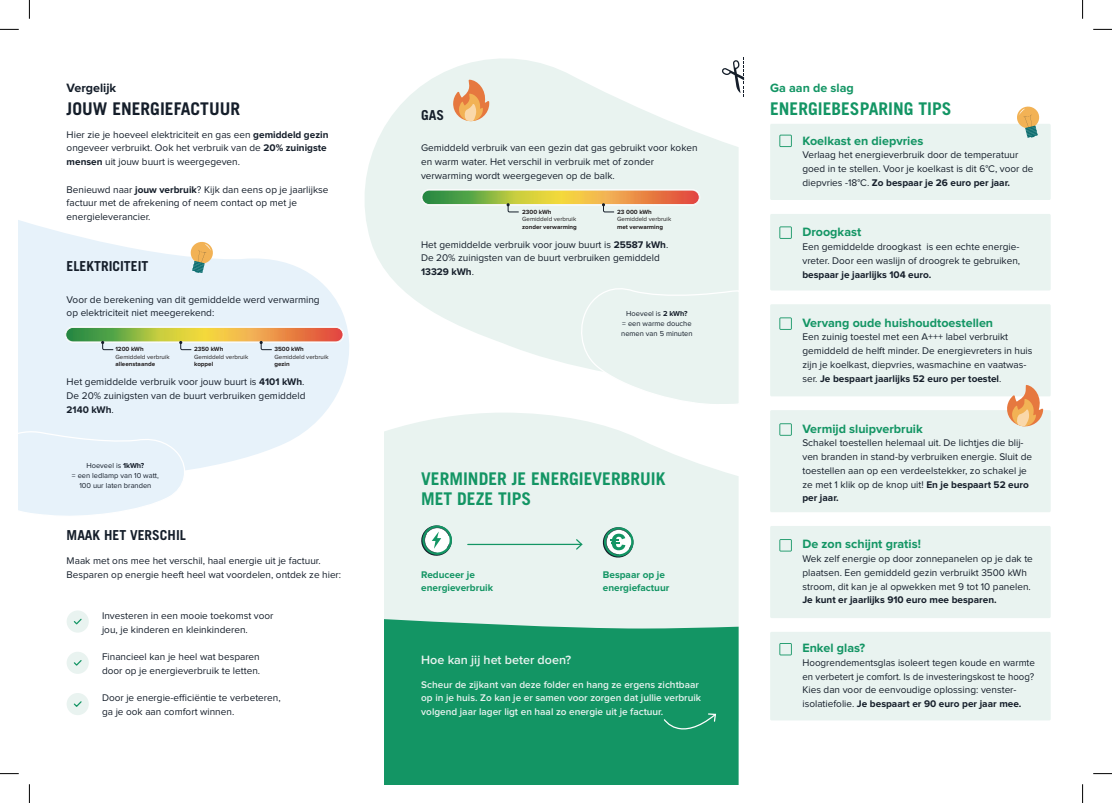
<style>
.page{position:relative;width:1112px;height:803px;background:#fff}
.page>*{position:absolute;margin:0;border:0;box-sizing:border-box;transform-origin:0 0}
.t1{font:700 17.5px/20px "Trade Gothic LT Pro";color:#139564}
.t2{font:700 17.5px "Trade Gothic LT Pro";color:#151e2a}
.t3{font:700 13.75px "Trade Gothic LT Pro";color:#151e2a}
.t4{font:700 12.5px "Proxima Nova";color:#139564}
.t5{font:600 12.5px "Proxima Nova";color:#e9f3f0}
.t6{font:700 12.5px "Proxima Nova";color:#151e2a}
.t7{font:10px/13.8px "Proxima Nova";color:#151e2a}
.t8{font:600 10px/13.8px "Proxima Nova";color:#e9f3f0}
.t9{font:700 10px "Proxima Nova";color:#151e2a}
.t10{font:700 10px/13.8px "Proxima Nova";color:#139564}
.t11{font:7.5px/10px "Proxima Nova";color:#151e2a;text-align:center}
.t12{font:700 6.25px "Proxima Nova";color:#231f20}
.t13{font:6.25px "Proxima Nova";color:#231f20}
.s1{font-weight:700}
</style>
<div class="page">
<svg style="left:384px;top:413px;width:354px;height:206px;background:#eaf4f1"></svg>
<svg style="left:365px;top:58px;width:373px;height:308px;fill:#e9f3f0"></svg>
<svg style="left:575px;top:284px;width:164px;height:120px;background:#ebf4f1"></svg>
<svg style="left:19px;top:220px;width:330px;height:250px;fill:#e7f2fa"></svg>
<div style="left:384px;top:619px;width:354px;height:165px;background:#139564"></div>
<svg style="left:189px;top:240px;width:25px;height:33px"></svg>
<svg style="left:452px;top:80px;width:37px;height:42px;background:#ebba90"></svg>
<div style="left:65px;top:326px;width:279px;height:17px;background:#f5f6f7;border-radius:8px"></div>
<svg style="left:66px;top:327px;width:277px;height:15px;background:#bca543"></svg>
<div style="left:65px;top:327px;width:278px;height:15px;border:1px solid #f6f7f7;border-radius:7px"></div>
<svg style="left:19px;top:430px;width:170px;height:86px;background:#e9f3fa"></svg>
<div style="left:770px;top:124px;width:280px;height:76px;background:#e9f3f0"></div>
<div style="left:770px;top:526px;width:280px;height:92px;background:#e9f3f0"></div>
<div style="left:770px;top:214px;width:280px;height:76px;background:#e9f3f0"></div>
<div style="left:770px;top:632px;width:280px;height:88px;background:#e9f3f0"></div>
<div style="left:770px;top:304px;width:280px;height:92px;background:#e9f3f0"></div>
<div style="left:770px;top:410px;width:280px;height:102px;background:#e9f3f0"></div>
<svg style="left:721px;top:57px;width:23px;height:39px"></svg>
<svg style="left:779px;top:135px;width:12px;height:12px"></svg>
<svg style="left:779px;top:539px;width:12px;height:12px"></svg>
<svg style="left:779px;top:226px;width:12px;height:13px"></svg>
<svg style="left:779px;top:643px;width:12px;height:12px"></svg>
<svg style="left:779px;top:317px;width:12px;height:13px"></svg>
<svg style="left:779px;top:423px;width:12px;height:13px"></svg>
<svg style="left:1007px;top:385px;width:35px;height:42px"></svg>
<svg style="left:1017px;top:106px;width:23px;height:32px"></svg>
<svg style="left:101px;top:341px;width:13px;height:9px"></svg>
<svg style="left:179px;top:341px;width:13px;height:9px"></svg>
<svg style="left:259px;top:341px;width:13px;height:9px"></svg>
<hr style="left:467px;top:544px;width:114px;height:1px;background:#139564">
<svg style="left:574px;top:538px;width:9px;height:13px"></svg>
<svg style="left:601px;top:526px;width:33px;height:33px"></svg>
<svg style="left:663px;top:713px;width:54px;height:30px;background:#1f9a6c"></svg>
<div style="left:67px;top:610px;width:22px;height:23px;background:#e9f3f0;border-radius:50%"></div>
<svg style="left:73px;top:618px;width:9px;height:7px"></svg>
<div style="left:67px;top:652px;width:22px;height:22px;background:#e9f3f0;border-radius:50%"></div>
<svg style="left:73px;top:660px;width:9px;height:6px"></svg>
<div style="left:67px;top:693px;width:22px;height:22px;background:#e9f3f0;border-radius:50%"></div>
<svg style="left:73px;top:701px;width:9px;height:6px"></svg>
<svg style="left:421px;top:525px;width:30px;height:31px"></svg>
<div style="left:421px;top:189px;width:279px;height:17px;background:#f5f3f2;border-radius:8px"></div>
<svg style="left:422px;top:190px;width:277px;height:15px;background:#bca543"></svg>
<div style="left:421px;top:190px;width:278px;height:15px;border:1px solid #f6f7f7;border-radius:7px"></div>
<svg style="left:506px;top:203px;width:13px;height:10px"></svg>
<svg style="left:601px;top:203px;width:13px;height:10px"></svg>
<svg style="left:0;top:29px;width:19px;height:1px"></svg>
<svg style="left:1093px;top:29px;width:18px;height:1px"></svg>
<svg style="left:0;top:773px;width:19px;height:1px"></svg>
<svg style="left:1093px;top:773px;width:18px;height:1px"></svg>
<svg style="left:29px;top:0;width:1px;height:19px"></svg>
<svg style="left:29px;top:784px;width:1px;height:19px"></svg>
<svg style="left:1082px;top:0;width:1px;height:19px"></svg>
<svg style="left:1082px;top:784px;width:1px;height:19px"></svg>
<p class="t6" style="left:67px;top:81px;width:51px">Vergelijk</p>
<h1 class="t2" style="left:67px;top:98px;width:175px">JOUW ENERGIEFACTUUR</h1>
<p class="t7" style="left:67px;top:128px;width:263px">Hier zie je hoeveel elektriciteit en gas een <span class="s1">gemiddeld gezin </span>ongeveer verbruikt. Ook het verbruik van de <span class="s1">20% zuinigste mensen</span> uit jouw buurt is weergegeven.</p>
<p class="t7" style="left:67px;top:183px;width:263px">Benieuwd naar <span class="s1">jouw verbruik</span>? Kijk dan eens op je jaarlijkse factuur met de afrekening of neem contact op met je energieleverancier.</p>
<h2 class="t3" style="left:67px;top:257px;width:83px">ELEKTRICITEIT</h2>
<p class="t7" style="left:67px;top:293px;width:254px">Voor de berekening van dit gemiddelde werd verwarming op elektriciteit niet meegerekend:</p>
<p class="t12" style="left:115px;top:345px;width:30px">1200 kWh</p>
<p class="t13" style="left:115px;top:353px;width:56px">Gemiddeld verbruik</p>
<p class="t12" style="left:115px;top:360px;width:41px">alleenstaande</p>
<p class="t12" style="left:194px;top:345px;width:31px">2350 kWh</p>
<p class="t13" style="left:194px;top:353px;width:56px">Gemiddeld verbruik</p>
<p class="t12" style="left:194px;top:360px;width:21px">koppel</p>
<p class="t12" style="left:274px;top:345px;width:31px">3500 kWh</p>
<p class="t13" style="left:274px;top:353px;width:56px">Gemiddeld verbruik</p>
<p class="t12" style="left:274px;top:360px;width:17px">gezin</p>
<p class="t7" style="left:67px;top:375px;width:240px;text-align:justify">Het gemiddelde verbruik voor jouw buurt is <span class="s1">4101 kWh</span>.<br>De 20% zuinigsten van de buurt verbruiken gemiddeld <span class="s1">2140 kWh</span>.</p>
<p class="t11" style="left:72px;top:460px;width:88px">Hoeveel is <span class="s1">1kWh?<br></span>= een ledlamp van 10 watt,<br>100 uur laten branden</p>
<h2 class="t3" style="left:67px;top:527px;width:121px">MAAK HET VERSCHIL</h2>
<p class="t7" style="left:67px;top:554px;width:276px">Maak met ons mee het verschil, haal energie uit je factuur.<br>Besparen op energie heeft heel wat voordelen, ontdek ze hier:</p>
<p class="t7" style="left:102px;top:609px;width:173px">Investeren in een mooie toekomst voor jou, je kinderen en kleinkinderen.</p>
<p class="t7" style="left:102px;top:650px;width:160px">Financieel kan je heel wat besparen door op je energieverbruik te letten.</p>
<p class="t7" style="left:102px;top:691px;width:180px">Door je energie-efficiëntie te verbeteren, ga je ook aan comfort winnen.</p>
<h2 class="t3" style="left:421px;top:107px;width:24px">GAS</h2>
<p class="t7" style="left:421px;top:141px;width:278px">Gemiddeld verbruik van een gezin dat gas gebruikt voor koken en warm water. Het verschil in verbruik met of zonder verwarming wordt weergegeven op de balk.</p>
<p class="t12" style="left:522px;top:208px;width:31px">2300 kWh</p>
<p class="t13" style="left:522px;top:216px;width:56px">Gemiddeld verbruik</p>
<p class="t12" style="left:522px;top:223px;width:56px">zonder verwarming</p>
<p class="t12" style="left:617px;top:208px;width:36px">23 000 kWh</p>
<p class="t13" style="left:617px;top:216px;width:56px">Gemiddeld verbruik</p>
<p class="t12" style="left:617px;top:223px;width:48px">met verwarming</p>
<p class="t7" style="left:421px;top:238px;width:249px">Het gemiddelde verbruik voor jouw buurt is <span class="s1">25587 kWh</span>.<br>De 20% zuinigsten van de buurt verbruiken gemiddeld<br><span class="s1">13329 kWh</span>.</p>
<p class="t11" style="left:621px;top:309px;width:73px">Hoeveel is <span class="s1">2 kWh?<br></span>= een warme douche nemen van 5 minuten</p>
<h1 class="t1" style="left:421px;top:469px;width:246px">VERMINDER JE ENERGIEVERBRUIK<br>MET DEZE TIPS</h1>
<p class="t10" style="left:421px;top:568px;width:73px">Reduceer je energieverbruik</p>
<p class="t10" style="left:602px;top:568px;width:68px">Bespaar op je energiefactuur</p>
<p class="t5" style="left:421px;top:653px;width:152px">Hoe kan jij het beter doen?</p>
<p class="t8" style="left:421px;top:678px;width:281px">Scheur de zijkant van deze folder en hang ze ergens zichtbaar op in je huis. Zo kan je er samen voor zorgen dat jullie verbruik volgend jaar lager ligt en haal zo energie uit je factuur.</p>
<p class="t4" style="left:770px;top:81px;width:85px">Ga aan de slag</p>
<h1 class="t1" style="left:770px;top:98px;width:183px">ENERGIEBESPARING TIPS</h1>
<p class="t4" style="left:802px;top:133px;width:122px">Koelkast en diepvries</p>
<p class="t7" style="left:802px;top:148px;width:232px">Verlaag het energieverbruik door de temperatuur goed in te stellen. Voor je koelkast is dit 6°C, voor de diepvries -18°C. <span class="s1">Zo bespaar je 26 euro per jaar.</span></p>
<p class="t4" style="left:802px;top:225px;width:60px">Droogkast</p>
<p class="t7" style="left:802px;top:240px;width:219px">Een gemiddelde droogkast is een echte energie&shy;vreter. Door een waslijn of droogrek te gebruiken,</p>
<p class="t9" style="left:802px;top:268px;width:130px">bespaar je jaarlijks 104 euro.</p>
<p class="t4" style="left:802px;top:315px;width:192px">Vervang oude huishoudtoestellen</p>
<p class="t7" style="left:802px;top:330px;width:231px">Een zuinig toestel met een A+++ label verbruikt gemiddeld de helft minder. De energievreters in huis zijn je koelkast, diepvries, wasmachine en vaatwas&shy;ser. <span class="s1">Je bespaart jaarlijks 52 euro per toestel</span>.</p>
<p class="t4" style="left:802px;top:421px;width:122px">Vermijd sluipverbruik</p>
<p class="t7" style="left:802px;top:436px;width:231px">Schakel toestellen helemaal uit. De lichtjes die blij&shy;ven branden in stand-by verbruiken energie. Sluit de toestellen aan op een verdeelstekker, zo schakel je ze met 1 klik op de knop uit! <span class="s1">En je bespaart 52 euro per jaar.</span></p>
<p class="t4" style="left:802px;top:537px;width:120px">De zon schijnt gratis!</p>
<p class="t7" style="left:802px;top:552px;width:232px">Wek zelf energie op door zonnepanelen op je dak te plaatsen. Een gemiddeld gezin verbruikt 3500 kWh stroom, dit kan je al opwekken met 9 tot 10 panelen.</p>
<p class="t9" style="left:802px;top:594px;width:196px">Je kunt er jaarlijks 910 euro mee besparen.</p>
<p class="t4" style="left:802px;top:641px;width:64px">Enkel glas?</p>
<p class="t7" style="left:802px;top:656px;width:234px">Hoogrendementsglas isoleert tegen koude en warmte en verbetert je comfort. Is de investeringskost te hoog?<br>Kies dan voor de eenvoudige oplossing: venster&shy;isolatiefolie. <span class="s1">Je bespaart er 90 euro per jaar mee.</span></p>
</div>
